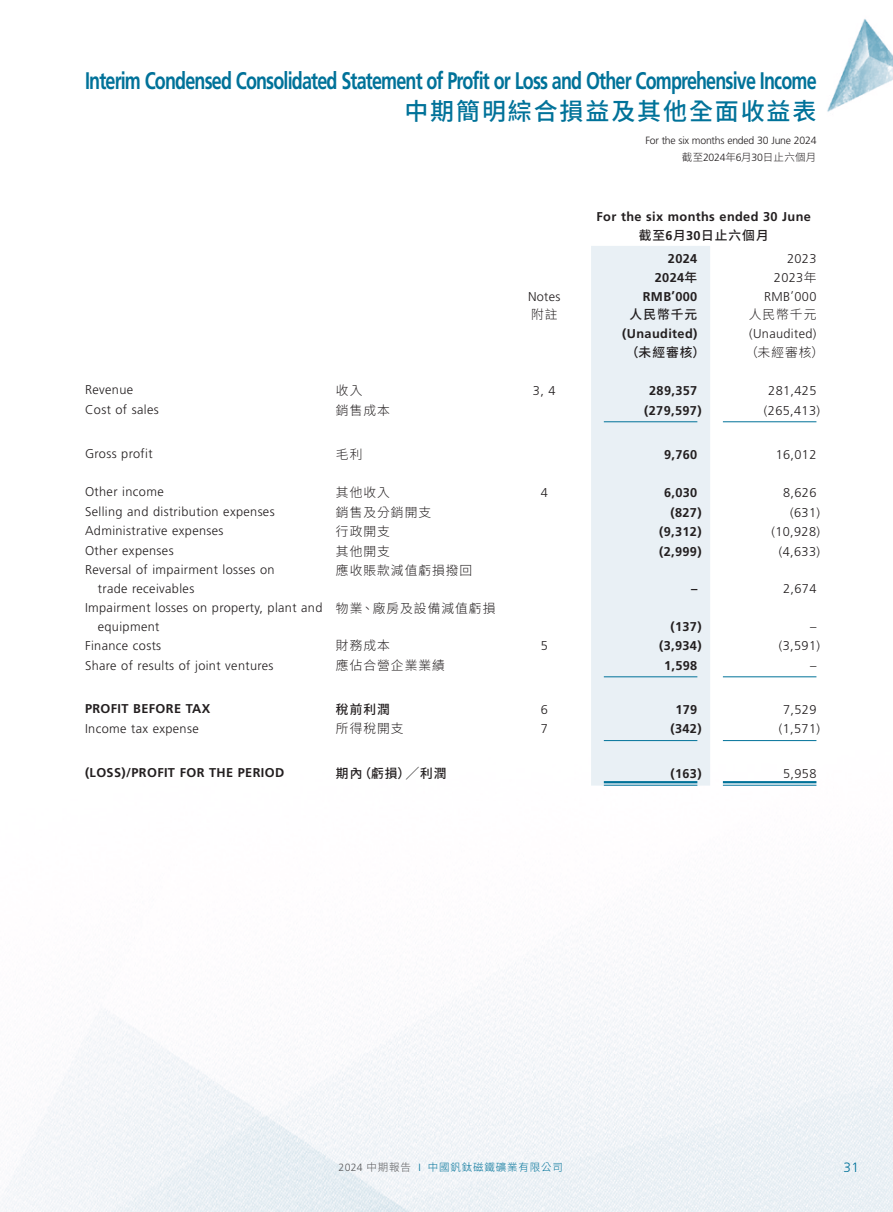
<style>
.page{position:relative;width:893px;height:1212px;background:#fff}
.page>*{position:absolute;margin:0;border:0;box-sizing:border-box;transform-origin:0 0}
.t1{font:700 24px "Frutiger LT Std";letter-spacing:-.045em;color:#007299;scale:.75 1}
.t2{font:500 24px "Source Han Sans TC";letter-spacing:.08em;color:#007299}
.t3{font:300 13.5px "Frutiger LT Std";color:#007299}
.Body_Text{font:300 12.75px/18.8px "Frutiger LT Std";letter-spacing:.03em;color:#231f20}
.Body_Text-2{font:700 12.75px "Frutiger LT Std";letter-spacing:.03em;color:#231f20}
.Body_Text-3{font:300 12.75px "Source Han Sans TC";letter-spacing:.08em;color:#231f20}
.Body_Text-4{font:500 12.75px "Source Han Sans TC";letter-spacing:.08em;color:#231f20}
.t4{font:300 10.5px "Frutiger LT Std";letter-spacing:-.02em;color:#231f20}
.t5{font:300 10.5px "Source Han Sans TC";letter-spacing:.08em;color:#007299}
.t6{font:300 10.5px "Source Han Sans TC";letter-spacing:.03em;color:#231f20}
.s1{font-family:"Frutiger LT Std"}
.s2{font-family:"Frutiger LT Std";font-weight:700}
.s3{font-family:"Source Han Sans TC";font-weight:500}
.s4{font-family:"Source Han Sans TC"}
.s5{font-family:"Frutiger LT Std";color:#57585a}
.s6{color:#57585a}
</style>
<div class="page">
<img style="left:0;top:19px;width:893px;height:1193px">
<div style="left:591px;top:246px;width:119px;height:539px;background:#e9f0f5"></div>
<hr style="left:604px;top:421px;width:93px;height:1px;background:#007299">
<hr style="left:723px;top:421px;width:93px;height:1px;background:#007299">
<hr style="left:604px;top:676px;width:93px;height:1px;background:#007299">
<hr style="left:723px;top:676px;width:93px;height:1px;background:#007299">
<hr style="left:604px;top:740px;width:93px;height:1px;background:#007299">
<hr style="left:723px;top:740px;width:93px;height:1px;background:#007299">
<hr style="left:604px;top:781px;width:93px;height:2px;background:#007299">
<hr style="left:604px;top:785px;width:93px;height:1px;background:#007299">
<hr style="left:723px;top:781px;width:93px;height:2px;background:#007299">
<hr style="left:723px;top:785px;width:93px;height:1px;background:#007299">
<h1 class="t1" style="left:85px;top:67px;width:977px">Interim Condensed Consolidated Statement of Profit or Loss and Other Comprehensive Income</h1>
<h1 class="t2" style="left:404px;top:97px;width:414px">中期簡明綜合損益及其他全面收益表</h1>
<p class="t4" style="left:645px;top:134px;width:173px">For the six months ended 30 June 2024</p>
<p class="t6" style="left:682px;top:151px;width:136px">截至<span class="s1">2024</span>年<span class="s1">6</span>月<span class="s1">30</span>日止六個月</p>
<p class="Body_Text-2" style="left:597px;top:209px;width:216px">For the six months ended 30 June</p>
<p class="Body_Text-4" style="left:639px;top:228px;width:132px">截至<span class="s2">6</span>月<span class="s2">30</span>日止六個月</p>
<p class="Body_Text-2" style="left:668px;top:251px;width:31px">2024</p>
<p class="Body_Text" style="left:787px;top:249px;width:31px">2023</p>
<p class="Body_Text-2" style="left:655px;top:270px;width:44px">2024<span class="s3">年</span></p>
<p class="Body_Text" style="left:774px;top:268px;width:44px">2023<span class="s4">年</span></p>
<p class="Body_Text" style="left:528px;top:287px;width:34px">Notes</p>
<p class="Body_Text-2" style="left:643px;top:289px;width:56px">RMB’000</p>
<p class="Body_Text" style="left:764px;top:287px;width:54px">RMB’000</p>
<p class="Body_Text-3" style="left:531px;top:307px;width:28px">附註</p>
<p class="Body_Text-4" style="left:630px;top:307px;width:69px">人民幣千元</p>
<p class="Body_Text-3" style="left:749px;top:307px;width:69px">人民幣千元</p>
<p class="Body_Text-2" style="left:622px;top:326px;width:77px">(Unaudited)</p>
<p class="Body_Text" style="left:749px;top:324px;width:69px">(Unaudited)</p>
<p class="Body_Text-4" style="left:626px;top:345px;width:81px">（未經審核）</p>
<p class="Body_Text-3" style="left:745px;top:345px;width:81px">（未經審核）</p>
<p class="Body_Text" style="left:85px;top:381px;width:50px">Revenue</p>
<p class="Body_Text-3" style="left:336px;top:383px;width:28px">收入</p>
<p class="Body_Text" style="left:533px;top:381px;width:24px">3, 4</p>
<p class="Body_Text-2" style="left:649px;top:383px;width:50px">289,357</p>
<p class="Body_Text" style="left:768px;top:381px;width:50px">281,425</p>
<p class="Body_Text" style="left:85px;top:400px;width:75px">Cost of sales</p>
<p class="Body_Text-3" style="left:336px;top:403px;width:55px">銷售成本</p>
<p class="Body_Text-2" style="left:644px;top:403px;width:59px">(279,597)</p>
<p class="Body_Text" style="left:764px;top:401px;width:58px">(265,413)</p>
<p class="Body_Text" style="left:85px;top:444px;width:69px">Gross profit</p>
<p class="Body_Text-3" style="left:336px;top:447px;width:28px">毛利</p>
<p class="Body_Text-2" style="left:664px;top:447px;width:35px">9,760</p>
<p class="Body_Text" style="left:776px;top:445px;width:42px">16,012</p>
<p class="Body_Text" style="left:85px;top:483px;width:80px">Other income</p>
<p class="Body_Text-3" style="left:336px;top:485px;width:55px">其他收入</p>
<p class="Body_Text" style="left:541px;top:483px;width:9px">4</p>
<p class="Body_Text-2" style="left:664px;top:485px;width:35px">6,030</p>
<p class="Body_Text" style="left:783px;top:483px;width:35px">8,626</p>
<p class="Body_Text" style="left:85px;top:502px;width:191px">Selling and distribution expenses</p>
<p class="Body_Text-3" style="left:336px;top:505px;width:97px">銷售及分銷開支</p>
<p class="Body_Text-2" style="left:670px;top:505px;width:33px">(827)</p>
<p class="Body_Text" style="left:790px;top:503px;width:31px">(631)</p>
<p class="Body_Text" style="left:85px;top:522px;width:140px">Administrative expenses</p>
<p class="Body_Text-3" style="left:336px;top:524px;width:55px">行政開支</p>
<p class="Body_Text-2" style="left:659px;top:524px;width:44px">(9,312)</p>
<p class="Body_Text" style="left:771px;top:522px;width:50px">(10,928)</p>
<p class="Body_Text" style="left:85px;top:541px;width:90px">Other expenses</p>
<p class="Body_Text-3" style="left:336px;top:544px;width:55px">其他開支</p>
<p class="Body_Text-2" style="left:659px;top:544px;width:44px">(2,999)</p>
<p class="Body_Text" style="left:779px;top:542px;width:43px">(4,633)</p>
<p class="Body_Text" style="left:98px;top:561px;width:178px;text-indent:-13px">Reversal of impairment losses on trade receivables</p>
<p class="Body_Text-3" style="left:336px;top:563px;width:138px">應收賬款減值虧損撥回</p>
<p class="Body_Text-2" style="left:691px;top:581px;width:8px">–</p>
<p class="Body_Text" style="left:783px;top:579px;width:35px">2,674</p>
<p class="Body_Text" style="left:98px;top:598px;width:226px;text-indent:-13px">Impairment losses on property, plant and equipment</p>
<p class="Body_Text-3" style="left:336px;top:601px;width:161px">物業、廠房及設備減值虧損</p>
<p class="Body_Text-2" style="left:670px;top:619px;width:33px">(137)</p>
<p class="Body_Text" style="left:810px;top:617px;width:8px">–</p>
<p class="Body_Text" style="left:85px;top:636px;width:78px">Finance costs</p>
<p class="Body_Text-3" style="left:336px;top:638px;width:55px">財務成本</p>
<p class="Body_Text" style="left:541px;top:636px;width:9px">5</p>
<p class="Body_Text-2" style="left:659px;top:638px;width:44px">(3,934)</p>
<p class="Body_Text" style="left:779px;top:636px;width:43px">(3,591)</p>
<p class="Body_Text" style="left:85px;top:656px;width:190px">Share of results of joint ventures</p>
<p class="Body_Text-3" style="left:336px;top:658px;width:110px">應佔合營企業業績</p>
<p class="Body_Text-2" style="left:664px;top:658px;width:35px">1,598</p>
<p class="Body_Text" style="left:810px;top:656px;width:8px">–</p>
<p class="Body_Text-2" style="left:85px;top:701px;width:127px">PROFIT BEFORE TAX</p>
<p class="Body_Text-4" style="left:336px;top:702px;width:55px">稅前利潤</p>
<p class="Body_Text" style="left:541px;top:700px;width:9px">6</p>
<p class="Body_Text-2" style="left:675px;top:702px;width:23px">179</p>
<p class="Body_Text" style="left:783px;top:700px;width:35px">7,529</p>
<p class="Body_Text" style="left:85px;top:719px;width:115px">Income tax expense</p>
<p class="Body_Text-3" style="left:336px;top:721px;width:69px">所得稅開支</p>
<p class="Body_Text" style="left:541px;top:720px;width:9px">7</p>
<p class="Body_Text-2" style="left:670px;top:721px;width:33px">(342)</p>
<p class="Body_Text" style="left:779px;top:720px;width:43px">(1,571)</p>
<p class="Body_Text-2" style="left:85px;top:765px;width:201px">(LOSS)/PROFIT FOR THE PERIOD</p>
<p class="Body_Text-4" style="left:336px;top:766px;width:112px">期內（虧損）╱利潤</p>
<p class="Body_Text-2" style="left:670px;top:766px;width:33px">(163)</p>
<p class="Body_Text" style="left:783px;top:764px;width:35px">5,958</p>
<p class="t5" style="left:339px;top:1161px;width:226px"><span class="s5">2024</span> <span class="s6">中期報告</span> <span class="s1">I</span> 中國釩鈦磁鐵礦業有限公司</p>
<p class="t3" style="left:844px;top:1159px;width:17px">31</p>
</div>
